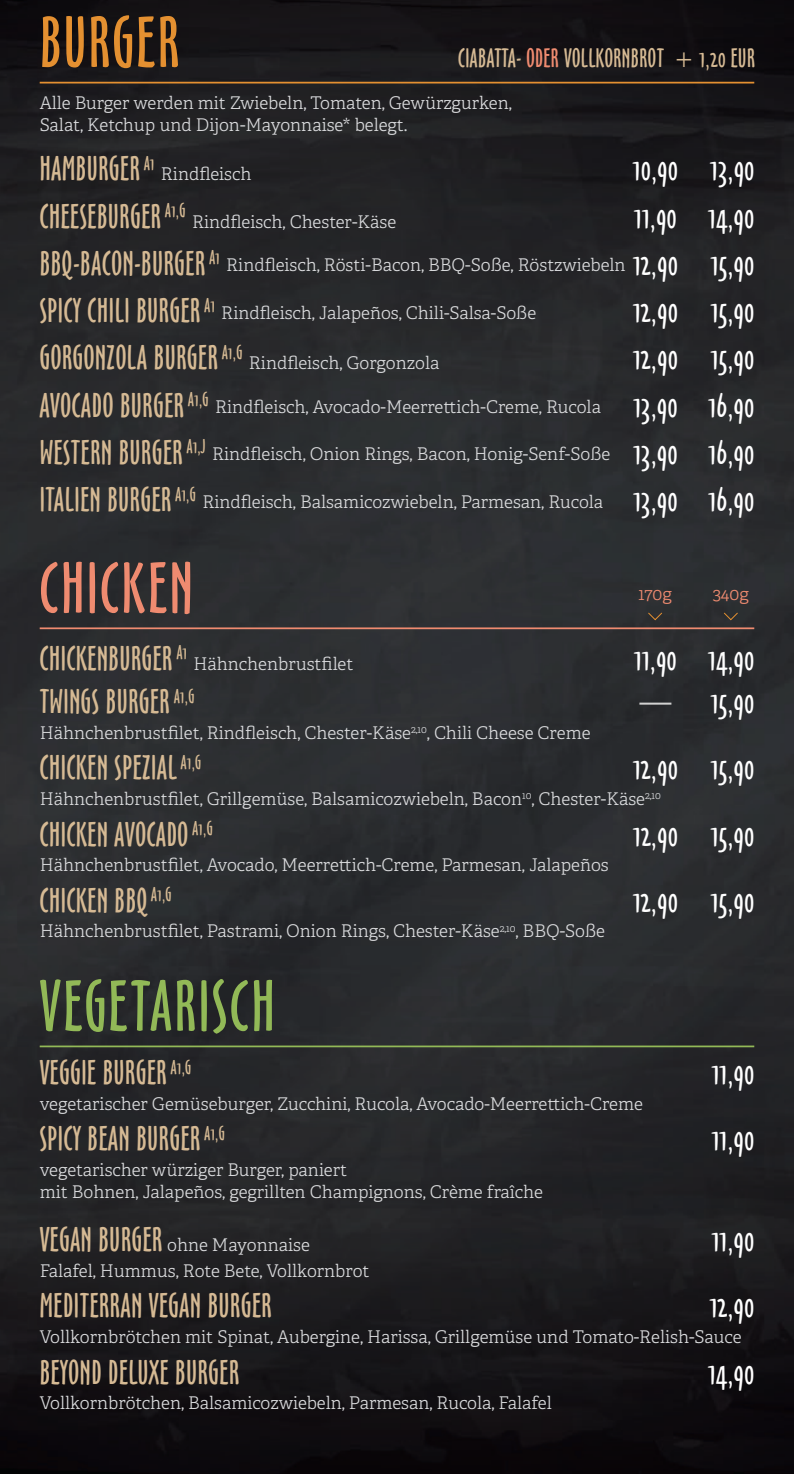
<style>
.page{position:relative;width:794px;height:1474px;background:#fff}
.page>*{position:absolute;margin:0;border:0;box-sizing:border-box;transform-origin:0 0}
.t1{font:66.5px "Oz Handicraft BT";letter-spacing:.04em;color:#92b957}
.t2{font:66.5px "Oz Handicraft BT";letter-spacing:.045em;color:#ef8b70}
.t3{font:66.5px "Oz Handicraft BT";letter-spacing:.03em;color:#e49031}
.t4{font:31.5px "Oz Handicraft BT";letter-spacing:.02em;color:#d6ba94}
.t5{font:31.5px "Oz Handicraft BT";letter-spacing:.02em;color:#fff}
.t6{font:24.5px "Oz Handicraft BT";letter-spacing:.02em;color:#d6ba94}
.t7{font:300 17.5px/22.4px "Adelle";color:#d9dadc}
.t8{font:300 17.5px "Adelle";letter-spacing:-.005em;color:#ef8b70}
.s1{font-family:"Oz Handicraft BT";font-weight:400;font-size:31.5px;color:#d6ba94}
.s2{font-family:"Oz Handicraft BT";font-weight:400;font-size:31.5px;color:#fff}
.s3{color:#ef8b70}
.s4{color:#d1d1d1}
</style>
<div class="page">
<img style="left:0;top:0;width:794px;height:1473px">
<hr style="left:40px;top:82px;width:714px;height:1px;background:#e49031">
<hr style="left:40px;top:627px;width:714px;height:2px;background:#ef8b70">
<hr style="left:40px;top:1045px;width:714px;height:2px;background:#92b957">
<svg style="left:647px;top:611px;width:16px;height:10px"></svg>
<svg style="left:723px;top:611px;width:16px;height:10px"></svg>
<h1 class="t3" style="left:40px;top:4px;width:141px">BURGER</h1>
<p class="t7" style="left:40px;top:92px;width:473px">Alle Burger werden mit Zwiebeln, Tomaten, Gewürzgurken,<br>Salat, Ketchup und Dijon-Mayonnaise* belegt.</p>
<h2 class="t4" style="left:40px;top:151px;width:116px">HAMBURGER <sup>A1</sup></h2>
<p class="t7" style="left:161px;top:163px;width:92px">Rindfleisch</p>
<h2 class="t5" style="left:633px;top:151px;width:122px">10,90 13,90</h2>
<h2 class="t4" style="left:40px;top:198px;width:147px">CHEESEBURGER <sup>A1,G</sup></h2>
<p class="t7" style="left:192px;top:211px;width:206px">Rindfleisch, Chester-Käse</p>
<h2 class="t5" style="left:634px;top:198px;width:121px">11,90 14,90</h2>
<p class="t7" style="left:40px;top:254px;width:716px"><span class="s1">BBQ-BACON-BURGER</span> <sup>A1</sup> Rindfleisch, Rösti-Bacon, BBQ-Soße, Röstzwiebeln <span class="s2">12,90 15,90</span></p>
<p class="t7" style="left:40px;top:301px;width:498px"><span class="s1">SPICY CHILI BURGER</span> <sup>A1</sup> Rindfleisch, Jalapeños, Chili-Salsa-Soße</p>
<h2 class="t5" style="left:633px;top:292px;width:122px">12,90 15,90</h2>
<h2 class="t4" style="left:40px;top:340px;width:204px">GORGONZOLA BURGER <sup>A1,G</sup></h2>
<p class="t7" style="left:249px;top:352px;width:192px">Rindfleisch, Gorgonzola</p>
<h2 class="t5" style="left:633px;top:340px;width:122px">12,90 15,90</h2>
<p class="t7" style="left:40px;top:396px;width:716px"><span class="s1">AVOCADO BURGER</span> <sup>A1,G</sup> Rindfleisch, Avocado-Meerrettich-Creme, Rucola <span class="s2">13,90 16,90</span></p>
<p class="t7" style="left:40px;top:443px;width:716px"><span class="s1">WESTERN BURGER</span> <sup>A1,J</sup> Rindfleisch, Onion Rings, Bacon, Honig-Senf-Soße <span class="s2">13,90 16,90</span></p>
<p class="t7" style="left:40px;top:490px;width:716px"><span class="s1">ITALIEN BURGER</span> <sup>A1,G</sup> Rindfleisch, Balsamicozwiebeln, Parmesan, Rucola <span class="s2">13,90 16,90</span></p>
<h3 class="t6" style="left:458px;top:44px;width:298px">CIABATTA- <span class="s3">ODER</span> VOLLKORNBROT + 1,20 EUR</h3>
<h1 class="t2" style="left:40px;top:549px;width:154px">CHICKEN</h1>
<h2 class="t4" style="left:40px;top:640px;width:149px">CHICKENBURGER <sup>A1</sup></h2>
<p class="t7" style="left:193px;top:652px;width:161px">Hähnchenbrustfilet</p>
<h2 class="t5" style="left:634px;top:640px;width:121px">11,90 14,90</h2>
<h2 class="t4" style="left:40px;top:683px;width:156px">TWINGS BURGER <sup>A1,G</sup></h2>
<h2 class="t5" style="left:640px;top:683px;width:116px"><span class="s4">—</span> 15,90</h2>
<p class="t7" style="left:40px;top:722px;width:552px">Hähnchenbrustfilet, Rindfleisch, Chester-Käse<sup>2,10</sup>, Chili Cheese Creme</p>
<h2 class="t4" style="left:40px;top:749px;width:163px">CHICKEN SPEZIAL <sup>A1,G</sup></h2>
<h2 class="t5" style="left:633px;top:749px;width:122px">12,90 15,90</h2>
<p class="t7" style="left:40px;top:788px;width:623px">Hähnchenbrustfilet, Grillgemüse, Balsamicozwiebeln, Bacon<sup>10</sup>, Chester-Käse<sup>2,10</sup></p>
<h2 class="t4" style="left:40px;top:816px;width:175px">CHICKEN AVOCADO <sup>A1,G</sup></h2>
<h2 class="t5" style="left:633px;top:816px;width:122px">12,90 15,90</h2>
<p class="t7" style="left:40px;top:854px;width:570px">Hähnchenbrustfilet, Avocado, Meerrettich-Creme, Parmesan, Jalapeños</p>
<h2 class="t4" style="left:40px;top:882px;width:133px">CHICKEN BBQ <sup>A1,G</sup></h2>
<h2 class="t5" style="left:633px;top:882px;width:122px">12,90 15,90</h2>
<p class="t7" style="left:40px;top:920px;width:567px">Hähnchenbrustfilet, Pastrami, Onion Rings, Chester-Käse<sup>2,10</sup>, BBQ-Soße</p>
<h1 class="t1" style="left:40px;top:967px;width:237px">VEGETARISCH</h1>
<h2 class="t4" style="left:40px;top:1054px;width:153px">VEGGIE BURGER <sup>A1,G</sup></h2>
<h2 class="t5" style="left:712px;top:1054px;width:44px">11,90</h2>
<p class="t7" style="left:40px;top:1092px;width:605px">vegetarischer Gemüseburger, Zucchini, Rucola, Avocado-Meerrettich-Creme</p>
<h2 class="t4" style="left:40px;top:1120px;width:187px">SPICY BEAN BURGER <sup>A1,G</sup></h2>
<h2 class="t5" style="left:712px;top:1120px;width:44px">11,90</h2>
<p class="t7" style="left:40px;top:1158px;width:505px">vegetarischer würziger Burger, paniert<br>mit Bohnen, Jalapeños, gegrillten Champignons, Crème fraîche</p>
<p class="t7" style="left:40px;top:1234px;width:272px"><span class="s1">VEGAN BURGER</span> ohne Mayonnaise</p>
<h2 class="t5" style="left:712px;top:1221px;width:44px">11,90</h2>
<p class="t7" style="left:40px;top:1259px;width:331px">Falafel, Hummus, Rote Bete, Vollkornbrot</p>
<h2 class="t4" style="left:40px;top:1287px;width:233px">MEDITERRAN VEGAN BURGER</h2>
<h2 class="t5" style="left:710px;top:1287px;width:46px">12,90</h2>
<p class="t7" style="left:40px;top:1325px;width:703px">Vollkornbrötchen mit Spinat, Aubergine, Harissa, Grillgemüse und Tomato-Relish-Sauce</p>
<h2 class="t4" style="left:40px;top:1353px;width:201px">BEYOND DELUXE BURGER</h2>
<h2 class="t5" style="left:708px;top:1353px;width:47px">14,90</h2>
<p class="t7" style="left:40px;top:1391px;width:513px">Vollkornbrötchen, Balsamicozwiebeln, Parmesan, Rucola, Falafel</p>
<p class="t8" style="left:638px;top:583px;width:35px">170g</p>
<p class="t8" style="left:713px;top:583px;width:37px">340g</p>
</div>
